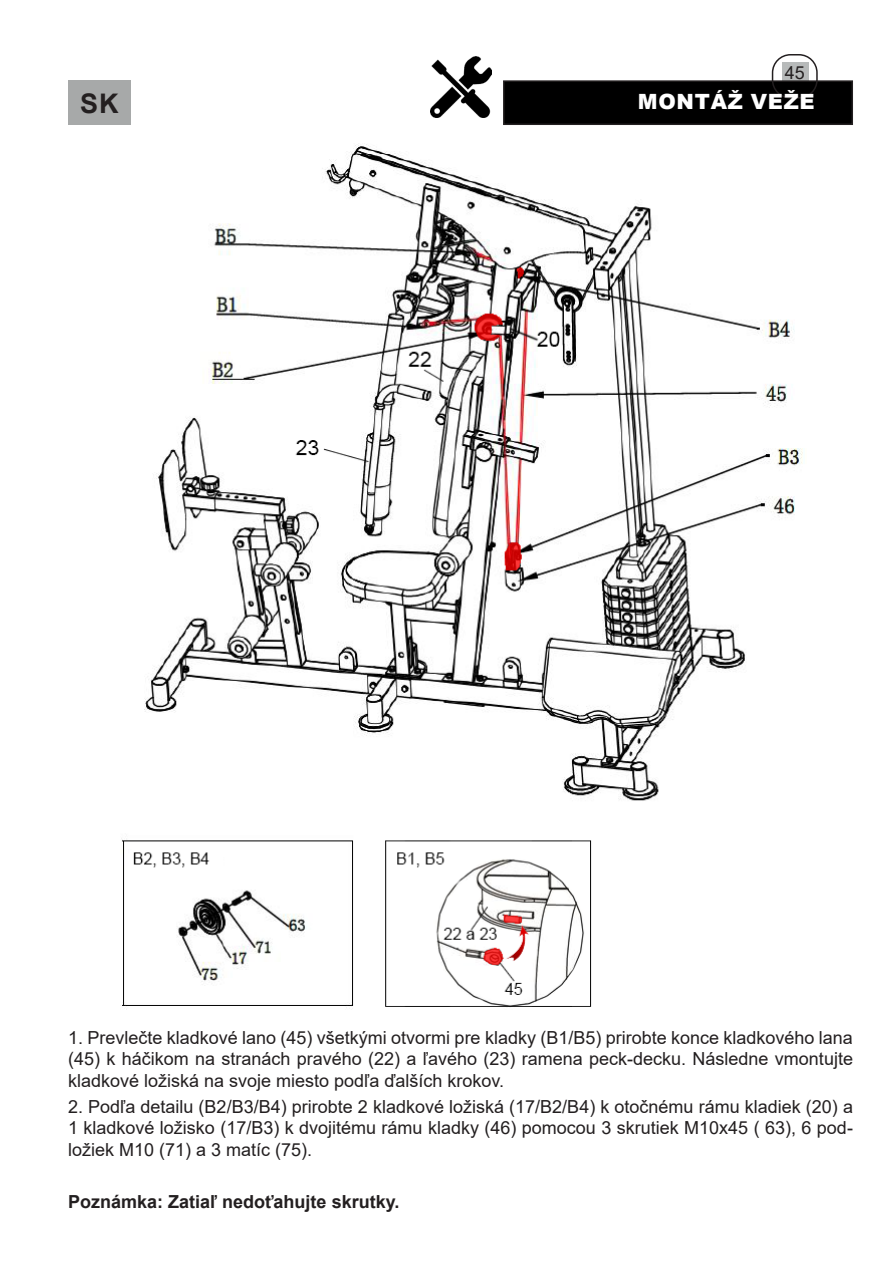
<style>
.page{position:relative;width:893px;height:1263px;background:#fff}
.page>*{position:absolute;margin:0;border:0;box-sizing:border-box;transform-origin:0 0}
.t1{font:700 27px "Arial";color:#231f20}
.Title_2_-_List{font:900 21px "Arial";letter-spacing:.035em;color:#fff}
.t2{font:18px/21.6px "Arial";color:#231f20;text-align:justify}
.t3{font:700 18px "Arial";color:#231f20}
</style>
<div class="page">
<div style="left:782px;top:62px;width:26px;height:21px;background:#b7baba"></div>
<div style="left:504px;top:81px;width:348px;height:43px;background:#000"></div>
<div style="left:503px;top:80px;width:350px;height:45px;border:2px solid #231f20"></div>
<div style="left:772px;top:54px;width:46px;height:45px;border:2px solid #231f20;border-radius:18px"></div>
<div style="left:68px;top:80px;width:63px;height:45px;background:#a7a9a9"></div>
<img style="left:430px;top:56px;width:61px;height:61px">
<img style="left:120px;top:144px;width:683px;height:864px">
<p class="t2" style="left:785px;top:61px;width:22px">45</p>
<p class="t1" style="left:80px;top:84px;width:40px">SK</p>
<p class="Title_2_-_List" style="left:638px;top:87px;width:178px">MONTÁŽ VEŽE</p>
<p class="t2" style="left:68px;top:1026px;width:786px">1. Prevlečte kladkové lano (45) všetkými otvormi pre kladky (B1/B5) prirobte konce kladkového lana (45) k háčikom na stranách pravého (22) a ľavého (23) ramena peck-decku. Následne vmontujte kladkové ložiská na svoje miesto podľa ďalších krokov.</p>
<p class="t2" style="left:68px;top:1095px;width:786px">2. Podľa detailu (B2/B3/B4) prirobte 2 kladkové ložiská (17/B2/B4) k otočnému rámu kladiek (20) a 1 kladkové ložisko (17/B3) k dvojitému rámu kladky (46) pomocou 3 skrutiek M10x45 ( 63), 6 pod&shy;ložiek M10 (71) a 3 matíc (75).</p>
<p class="t3" style="left:68px;top:1189px;width:333px">Poznámka: Zatiaľ nedoťahujte skrutky.</p>
</div>
